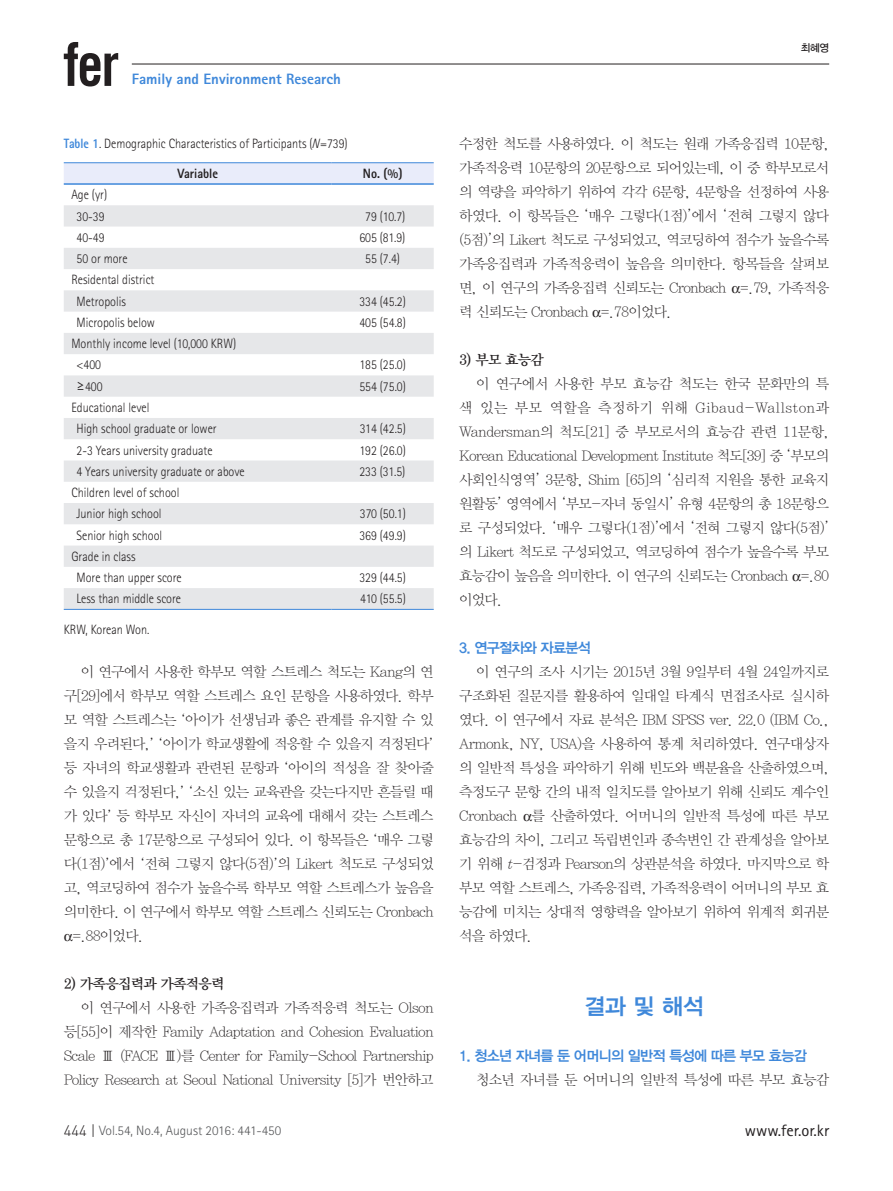
<style>
.page{position:relative;width:893px;height:1191px;background:#fff}
.page>*{position:absolute;margin:0;border:0;box-sizing:border-box;transform-origin:0 0}
._1__큰제목{font:22.5px "YDIYGO340";color:#3f88da}
.t1{font:16.5px "Rotis Sans Serif Std";color:#231f20}
.t2{font:800 15px "Rotis Sans Serif Std";color:#3f88da}
.본문{font:14.25px/24px "YDIY Mj O310";letter-spacing:-.05em;color:#231f20;text-align:justify}
._2{font:14.25px "YDIYGO340";letter-spacing:-.05em;color:#3f88da}
._3{font:14.25px "YDIY Mj O340";letter-spacing:-.05em;color:#231f20}
.표{font:300 13.5px "Rotis Sans Serif Std";color:#231f20;scale:.9 1}
.t3{font:300 13.5px "Rotis Sans Serif Std";color:#57585a}
.표상단{font:800 13.5px "Rotis Sans Serif Std";color:#231f20;scale:.9 1}
.t4{font:10.5px "YDIYGO330";color:#231f20}
.s1{font-weight:800;color:#3f88da}
.s2{font-style:italic}
.s3{font-family:"Malgun Gothic";font-weight:400}
.s4{font-family:"Gulim"}
.s5{font-family:"Dinlig";font-weight:400;font-size:15px;color:#231f20}
</style>
<div class="page">
<hr style="left:132px;top:64px;width:697px;height:1px;background:#231f20">
<svg style="left:64px;top:42px;width:54px;height:44px"></svg>
<div style="left:64px;top:163px;width:370px;height:20px;background:#e9ecfa"></div>
<svg style="left:64px;top:205px;width:370px;height:404px;fill:#e6e7e9"></svg>
<hr style="left:64px;top:162px;width:268px;height:1px;background:#3f88da">
<hr style="left:332px;top:162px;width:102px;height:1px;background:#3f88da">
<hr style="left:64px;top:183px;width:268px;height:2px;background:#3f88da">
<hr style="left:332px;top:183px;width:102px;height:2px;background:#3f88da">
<hr style="left:64px;top:609px;width:268px;height:1px;background:#3f88da">
<hr style="left:332px;top:609px;width:102px;height:1px;background:#3f88da">
<p class="t2" style="left:132px;top:70px;width:211px">Family and Environment Research</p>
<p class="표" style="left:64px;top:135px;width:317px"><span class="s1">Table 1</span>. Demographic Characteristics of Participants (<span class="s2">N</span>=739)</p>
<p class="표상단" style="left:177px;top:165px;width:47px">Variable</p>
<p class="표상단" style="left:363px;top:165px;width:45px">No. (%)</p>
<p class="표" style="left:71px;top:187px;width:41px">Age (yr)</p>
<p class="표" style="left:77px;top:208px;width:33px">30-39</p>
<p class="표" style="left:365px;top:208px;width:46px">79 (10.7)</p>
<p class="표" style="left:77px;top:229px;width:33px">40-49</p>
<p class="표" style="left:359px;top:229px;width:53px">605 (81.9)</p>
<p class="표" style="left:77px;top:251px;width:58px">50 or more</p>
<p class="표" style="left:365px;top:251px;width:40px">55 (7.4)</p>
<p class="표" style="left:71px;top:272px;width:94px">Residental district</p>
<p class="표" style="left:77px;top:293px;width:56px">Metropolis</p>
<p class="표" style="left:359px;top:293px;width:53px">334 (45.2)</p>
<p class="표" style="left:77px;top:315px;width:89px">Micropolis below</p>
<p class="표" style="left:359px;top:315px;width:53px">405 (54.8)</p>
<p class="표" style="left:71px;top:336px;width:185px">Monthly income level (10,000 KRW)</p>
<p class="표" style="left:77px;top:357px;width:29px">&lt;400</p>
<p class="표" style="left:359px;top:357px;width:53px">185 (25.0)</p>
<p class="표" style="left:77px;top:378px;width:30px"><span class="s3">≥</span>400</p>
<p class="표" style="left:359px;top:378px;width:53px">554 (75.0)</p>
<p class="표" style="left:71px;top:400px;width:88px">Educational level</p>
<p class="표" style="left:77px;top:421px;width:157px">High school graduate or lower</p>
<p class="표" style="left:360px;top:421px;width:53px">314 (42.5)</p>
<p class="표" style="left:77px;top:442px;width:153px">2-3 Years university graduate</p>
<p class="표" style="left:359px;top:442px;width:53px">192 (26.0)</p>
<p class="표" style="left:77px;top:463px;width:188px">4 Years university graduate or above</p>
<p class="표" style="left:359px;top:463px;width:53px">233 (31.5)</p>
<p class="표" style="left:71px;top:485px;width:121px">Children level of school</p>
<p class="표" style="left:77px;top:506px;width:96px">Junior high school</p>
<p class="표" style="left:360px;top:506px;width:53px">370 (50.1)</p>
<p class="표" style="left:77px;top:527px;width:97px">Senior high school</p>
<p class="표" style="left:359px;top:527px;width:53px">369 (49.9)</p>
<p class="표" style="left:71px;top:548px;width:73px">Grade in class</p>
<p class="표" style="left:77px;top:570px;width:118px">More than upper score</p>
<p class="표" style="left:359px;top:570px;width:53px">329 (44.5)</p>
<p class="표" style="left:77px;top:591px;width:118px">Less than middle score</p>
<p class="표" style="left:360px;top:591px;width:52px">410 (55.5)</p>
<p class="표" style="left:64px;top:621px;width:97px">KRW, Korean Won.</p>
<p class="본문" style="left:81px;top:660px;width:354px">이 연구에서 사용한 학부모 역할 스트레스 척도는 Kang의 연</p>
<p class="본문" style="left:64px;top:684px;width:371px">구[29]에서 학부모 역할 스트레스 요인 문항을 사용하였다. 학부</p>
<p class="본문" style="left:64px;top:708px;width:371px">모 역할 스트레스는 <span class="s4">‘</span>아이가 선생님과 좋은 관계를 유지할 수 있</p>
<p class="본문" style="left:64px;top:732px;width:371px">을지 우려된다,<span class="s4">’ ‘</span>아이가 학교생활에 적응할 수 있을지 걱정된다<span class="s4">’</span></p>
<p class="본문" style="left:64px;top:756px;width:371px">등 자녀의 학교생활과 관련된 문항과 <span class="s4">‘</span>아이의 적성을 잘 찾아줄</p>
<p class="본문" style="left:64px;top:780px;width:371px">수 있을지 걱정된다,<span class="s4">’ ‘</span>소신 있는 교육관을 갖는다지만 흔들릴 때</p>
<p class="본문" style="left:64px;top:804px;width:371px">가 있다<span class="s4">’</span> 등 학부모 자신이 자녀의 교육에 대해서 갖는 스트레스</p>
<p class="본문" style="left:64px;top:828px;width:371px">문항으로 총 17문항으로 구성되어 있다. 이 항목들은 <span class="s4">‘</span>매우 그렇</p>
<p class="본문" style="left:64px;top:852px;width:371px">다(1점)<span class="s4">’</span>에서 <span class="s4">‘</span>전혀 그렇지 않다(5점)<span class="s4">’</span>의 Likert 척도로 구성되었</p>
<p class="본문" style="left:64px;top:876px;width:371px">고, 역코딩하여 점수가 높을수록 학부모 역할 스트레스가 높음을</p>
<p class="본문" style="left:64px;top:900px;width:372px">의미한다. 이 연구에서 학부모 역할 스트레스 신뢰도는 Cronbach</p>
<p class="본문" style="left:72px;top:924px;width:73px">=.88이었다.</p>
<p class="_3" style="left:64px;top:976px;width:162px">2) 가족응집력과 가족적응력</p>
<p class="본문" style="left:64px;top:996px;width:372px;text-indent:17px">이 연구에서 사용한 가족응집력과 가족적응력 척도는 Olson 등[55]이 제작한 Family Adaptation and Cohesion Evaluation Scale Ⅲ (FACE Ⅲ)를 Center for Family-School Partnership Policy Research at Seoul National University [5]가 번안하고</p>
<p class="t3" style="left:64px;top:1123px;width:219px"><span class="s5">444 |</span> Vol.54, No.4, August 2016: 441-450</p>
<p class="t4" style="left:801px;top:42px;width:30px">최혜영</p>
<p class="본문" style="left:459px;top:132px;width:371px">수정한 척도를 사용하였다. 이 척도는 원래 가족응집력 10문항, 가족적응력 10문항의 20문항으로 되어있는데, 이 중 학부모로서 의 역량을 파악하기 위하여 각각 6문항, 4문항을 선정하여 사용 하였다. 이 항목들은 <span class="s4">‘</span>매우 그렇다(1점)<span class="s4">’</span>에서 <span class="s4">‘</span>전혀 그렇지 않다 (5점)<span class="s4">’</span>의 Likert 척도로 구성되었고, 역코딩하여 점수가 높을수록 가족응집력과 가족적응력이 높음을 의미한다. 항목들을 살펴보 면, 이 연구의 가족응집력 신뢰도는 Cronbach =.79, 가족적응 력 신뢰도는 Cronbach =.78이었다.</p>
<p class="_3" style="left:459px;top:352px;width:86px">3) 부모 효능감</p>
<p class="본문" style="left:459px;top:372px;width:371px;text-indent:17px">이 연구에서 사용한 부모 효능감 척도는 한국 문화만의 특 색 있는 부모 역할을 측정하기 위해 Gibaud-Wallston과 Wandersman의 척도[21] 중 부모로서의 효능감 관련 11문항, Korean Educational Development Institute 척도[39] 중 <span class="s4">‘</span>부모의 사회인식영역<span class="s4">’</span> 3문항, Shim [65]의 <span class="s4">‘</span>심리적 지원을 통한 교육지 원활동<span class="s4">’</span> 영역에서 <span class="s4">‘</span>부모-자녀 동일시<span class="s4">’</span> 유형 4문항의 총 18문항으 로 구성되었다. <span class="s4">‘</span>매우 그렇다(1점)<span class="s4">’</span>에서 <span class="s4">‘</span>전혀 그렇지 않다(5점)<span class="s4">’ </span>의 Likert 척도로 구성되었고, 역코딩하여 점수가 높을수록 부모 효능감이 높음을 의미한다. 이 연구의 신뢰도는 Cronbach =.80 이었다.</p>
<p class="_2" style="left:459px;top:639px;width:133px">3. 연구절차와 자료분석</p>
<p class="본문" style="left:459px;top:660px;width:372px;text-indent:17px">이 연구의 조사 시기는 2015년 3월 9일부터 4월 24일까지로 구조화된 질문지를 활용하여 일대일 타계식 면접조사로 실시하 였다. 이 연구에서 자료 분석은 IBM SPSS ver. 22.0 (IBM Co., Armonk, NY, USA)을 사용하여 통계 처리하였다. 연구대상자 의 일반적 특성을 파악하기 위해 빈도와 백분율을 산출하였으며, 측정도구 문항 간의 내적 일치도를 알아보기 위해 신뢰도 계수인 Cronbach 를 산출하였다. 어머니의 일반적 특성에 따른 부모 효능감의 차이, 그리고 독립변인과 종속변인 간 관계성을 알아보 기 위해 <span class="s2">t</span>-검정과 Pearson의 상관분석을 하였다. 마지막으로 학 부모 역할 스트레스, 가족응집력, 가족적응력이 어머니의 부모 효 능감에 미치는 상대적 영향력을 알아보기 위하여 위계적 회귀분 석을 하였다.</p>
<p class="_1__큰제목" style="left:585px;top:993px;width:121px">결과 및 해석</p>
<p class="_2" style="left:459px;top:1047px;width:349px">1. 청소년 자녀를 둔 어머니의 일반적 특성에 따른 부모 효능감</p>
<p class="본문" style="left:476px;top:1068px;width:354px">청소년 자녀를 둔 어머니의 일반적 특성에 따른 부모 효능감</p>
<p class="t1" style="left:745px;top:1120px;width:86px">www.fer.or.kr</p>
</div>
